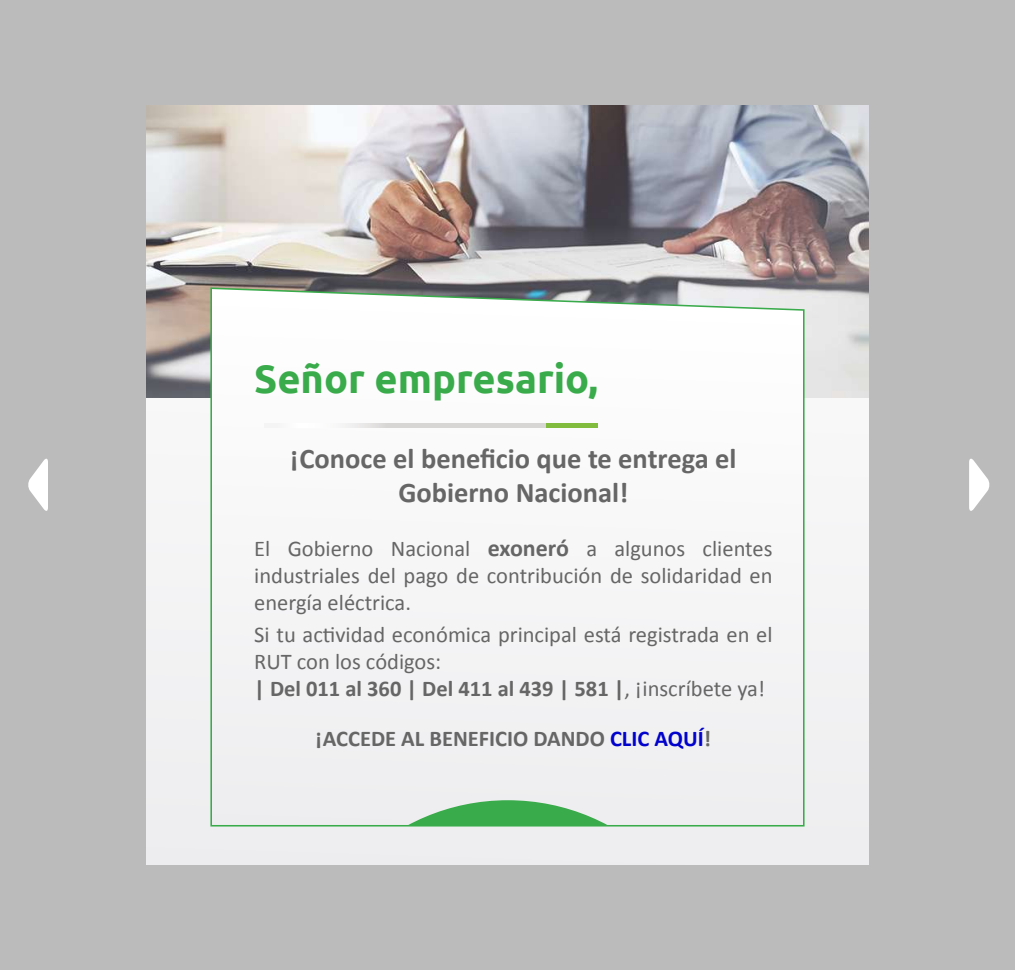
<style>
.page{position:relative;width:1015px;height:970px;background:#fff}
.page>*{position:absolute;margin:0;border:0;box-sizing:border-box;transform-origin:0 0}
.t1{font:700 39.75px "Ubuntu";color:#39ab4a}
.t2{font:700 28.5px/34.5px "Calibri";color:#666;text-align:center}
.t3{font:22.5px/27px "Calibri";color:#666;text-align:justify}
.t4{font:700 22.5px "Calibri";color:#666}
.s1{font-weight:700;font-size:24px}
.s2{font-weight:700}
.s3{color:#0202cd}
</style>
<div class="page">
<div style="left:0;top:0;width:1015px;height:969px;background:#bbb"></div>
<svg style="left:969px;top:458px;width:21px;height:53px"></svg>
<svg style="left:28px;top:458px;width:20px;height:53px"></svg>
<div style="left:147px;top:105px;width:721px;height:759px;background:#f1f1f2"></div>
<img style="left:147px;top:105px;width:721px;height:292px">
<svg style="left:210px;top:286px;width:595px;height:541px"></svg>
<svg style="left:264px;top:423px;width:282px;height:5px"></svg>
<div style="left:546px;top:423px;width:51px;height:5px;background:#82bc3f"></div>
<h1 class="t1" style="left:254px;top:354px;width:345px">Señor empresario,</h1>
<p class="t2" style="left:290px;top:439px;width:448px">¡Conoce el beneficio que te entrega el<br>Gobierno Nacional!</p>
<p class="t3" style="left:254px;top:534px;width:520px">El Gobierno Nacional <span class="s1">exoneró</span> a algunos clientes industriales del pago de contribución de solidaridad en energía eléctrica.</p>
<p class="t3" style="left:254px;top:620px;width:520px;text-align:left">Si tu actividad económica principal está registrada en el<br>RUT con los códigos:<br><span class="s2">| Del 011 al 360 | Del 411 al 439 | 581 |</span>, ¡inscríbete ya!</p>
<p class="t4" style="left:316px;top:722px;width:397px">¡ACCEDE AL BENEFICIO DANDO <span class="s3">CLIC AQUÍ</span>!</p>
</div>
